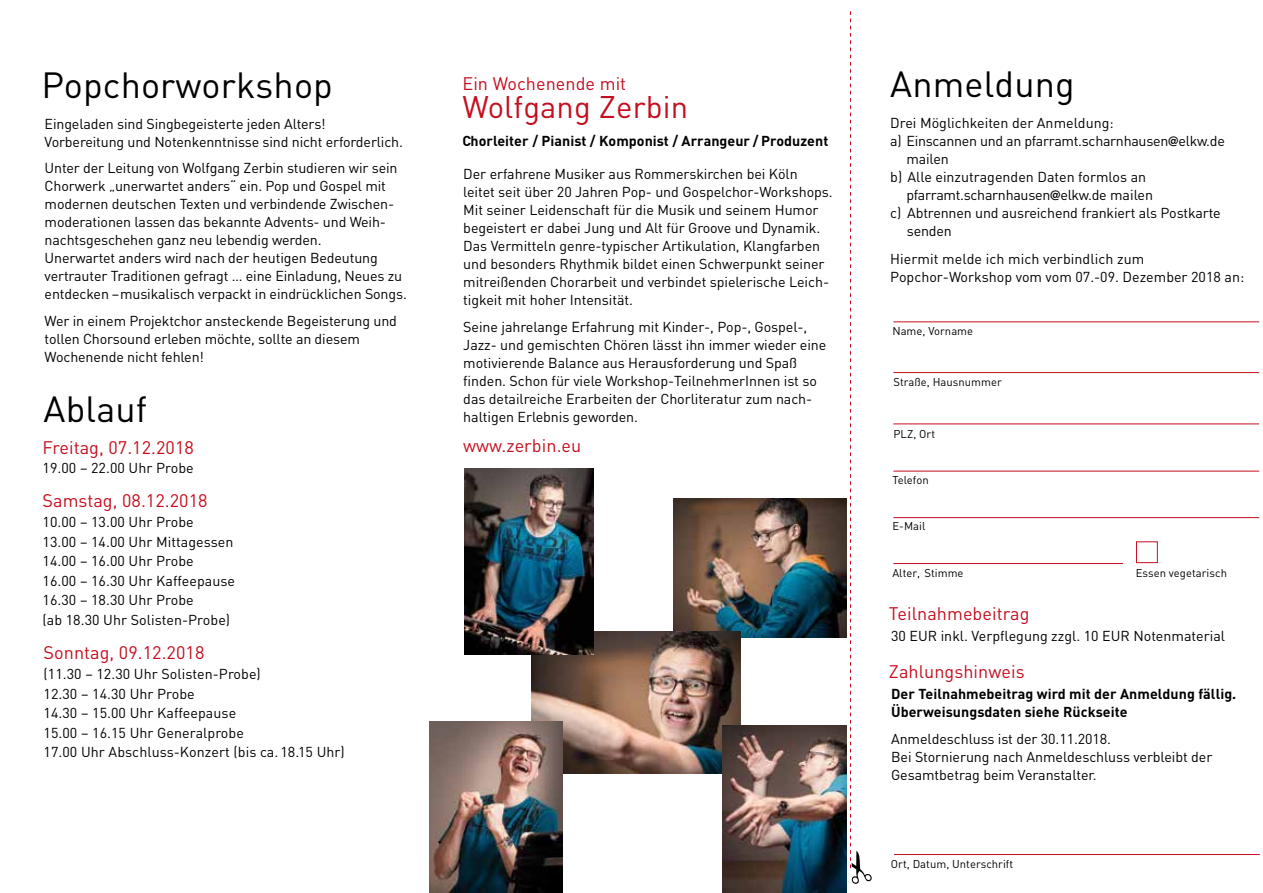
<style>
.page{position:relative;width:1263px;height:893px;background:#fff}
.page>*{position:absolute;margin:0;border:0;box-sizing:border-box;transform-origin:0 0}
.t1{font:36px "DIN";letter-spacing:.005em;color:#000}
.t2{font:30.9px "DIN";letter-spacing:.005em;color:#c50e1f}
.t3{font:18px "DIN";letter-spacing:.005em;color:#c50e1f}
.t4{font:14.25px/18px "DIN";letter-spacing:-.005em;color:#000}
.t5{font:700 14.25px/18px "DIN";letter-spacing:.005em;color:#000}
.t6{font:11.25px "DIN Regular Alternate";letter-spacing:.005em;color:#000}
.s1{font-family:"Avant Gar Goth Demi Cond"}
</style>
<div class="page">
<hr style="left:893px;top:321px;width:366px;height:1px;background:#c50e1f">
<hr style="left:893px;top:423px;width:366px;height:1px;background:#c50e1f">
<hr style="left:893px;top:372px;width:366px;height:1px;background:#c50e1f">
<hr style="left:893px;top:471px;width:366px;height:1px;background:#c50e1f">
<hr style="left:893px;top:517px;width:366px;height:1px;background:#c50e1f">
<hr style="left:893px;top:563px;width:230px;height:1px;background:#c50e1f">
<hr style="left:894px;top:854px;width:366px;height:1px;background:#c50e1f">
<img style="left:673px;top:498px;width:173px;height:139px">
<img style="left:531px;top:631px;width:209px;height:143px">
<img style="left:722px;top:726px;width:124px;height:167px">
<img style="left:464px;top:469px;width:129px;height:186px">
<img style="left:429px;top:722px;width:133px;height:171px">
<svg style="left:850px;top:11px;width:22px;height:873px"></svg>
<div style="left:1136px;top:541px;width:22px;height:22px;border:1px solid #c50e1f"></div>
<h1 class="t1" style="left:41px;top:62px;width:293px">Popchorworkshop</h1>
<h1 class="t1" style="left:890px;top:62px;width:186px">Anmeldung</h1>
<p class="t4" style="left:45px;top:114px;width:360px">Eingeladen sind Singbegeisterte jeden Alters!<br>Vorbereitung und Notenkenntnisse sind nicht erforderlich.</p>
<p class="t4" style="left:45px;top:159px;width:364px">Unter der Leitung von Wolfgang Zerbin studieren wir sein Chorwerk „unerwartet anders“ ein. Pop und Gospel mit modernen deutschen Texten und verbindende Zwischen&shy;moderationen lassen das bekannte Advents- und Weih&shy;nachtsgeschehen ganz neu lebendig werden.<br>Unerwartet anders wird nach der heutigen Bedeutung vertrauter Traditionen gefragt … eine Einladung, Neues zu entdecken – musikalisch verpackt in eindrücklichen Songs.</p>
<p class="t4" style="left:45px;top:311px;width:354px">Wer in einem Projektchor ansteckende Begeisterung und tollen Chorsound erleben möchte, sollte an diesem<br>Wochenende nicht fehlen!</p>
<p class="t3" style="left:462px;top:72px;width:165px">Ein Wochenende mit</p>
<h2 class="t2" style="left:462px;top:88px;width:227px">Wolfgang Zerbin</h2>
<p class="t4" style="left:890px;top:114px;width:225px">Drei Möglichkeiten der Anmeldung:</p>
<p class="t4" style="left:890px;top:132px;width:336px">a) Einscannen und an pfarramt.scharnhausen<span class="s1">@</span>elkw.de</p>
<p class="t4" style="left:906px;top:150px;width:44px">mailen</p>
<p class="t4" style="left:890px;top:168px;width:257px">b) Alle einzutragenden Daten formlos an</p>
<p class="t4" style="left:906px;top:186px;width:248px">pfarramt.scharnhausen<span class="s1">@</span>elkw.de mailen</p>
<p class="t4" style="left:890px;top:204px;width:332px">c) Abtrennen und ausreichend frankiert als Postkarte</p>
<p class="t4" style="left:907px;top:222px;width:47px">senden</p>
<p class="t4" style="left:890px;top:249px;width:355px">Hiermit melde ich mich verbindlich zum<br>Popchor-Workshop vom vom 07.-09. Dezember 2018 an:</p>
<p class="t5" style="left:462px;top:131px;width:367px">Chorleiter / Pianist / Komponist / Arrangeur / Produzent</p>
<p class="t4" style="left:463px;top:165px;width:371px">Der erfahrene Musiker aus Rommerskirchen bei Köln leitet seit über 20 Jahren Pop- und Gospelchor-Workshops.<br>Mit seiner Leidenschaft für die Musik und seinem Humor begeistert er dabei Jung und Alt für Groove und Dynamik.<br>Das Vermitteln genre-typischer Artikulation, Klangfarben und besonders Rhythmik bildet einen Schwerpunkt seiner mitreißenden Chorarbeit und verbindet spielerische Leich&shy;tigkeit mit hoher Intensität.</p>
<p class="t4" style="left:463px;top:317px;width:365px">Seine jahrelange Erfahrung mit Kinder-, Pop-, Gospel-, Jazz- und gemischten Chören lässt ihn immer wieder eine motivierende Balance aus Herausforderung und Spaß finden. Schon für viele Workshop-TeilnehmerInnen ist so das detailreiche Erarbeiten der Chorliteratur zum nach&shy;haltigen Erlebnis geworden.</p>
<p class="t6" style="left:892px;top:324px;width:82px">Name, Vorname</p>
<p class="t6" style="left:893px;top:375px;width:110px">Straße, Hausnummer</p>
<h1 class="t1" style="left:44px;top:386px;width:105px">Ablauf</h1>
<p class="t3" style="left:43px;top:436px;width:153px">Freitag, 07.12.2018</p>
<p class="t4" style="left:43px;top:459px;width:153px">19.00 – 22.00 Uhr Probe</p>
<p class="t3" style="left:43px;top:489px;width:167px">Samstag, 08.12.2018</p>
<p class="t4" style="left:43px;top:512px;width:194px;line-height:19.5px">10.00 – 13.00 Uhr Probe<br>13.00 – 14.00 Uhr Mittagessen<br>14.00 – 16.00 Uhr Probe<br>16.00 – 16.30 Uhr Kaffeepause<br>16.30 – 18.30 Uhr Probe<br>(ab 18.30 Uhr Solisten-Probe)</p>
<p class="t3" style="left:44px;top:641px;width:162px">Sonntag, 09.12.2018</p>
<p class="t4" style="left:44px;top:664px;width:303px;line-height:19.5px">(11.30 – 12.30 Uhr Solisten-Probe)<br>12.30 – 14.30 Uhr Probe<br>14.30 – 15.00 Uhr Kaffeepause<br>15.00 – 16.15 Uhr Generalprobe<br>17.00 Uhr Abschluss-Konzert (bis ca. 18.15 Uhr)</p>
<p class="t3" style="left:463px;top:434px;width:120px">www.zerbin.eu</p>
<p class="t6" style="left:893px;top:427px;width:43px">PLZ, Ort</p>
<p class="t6" style="left:892px;top:472px;width:38px">Telefon</p>
<p class="t6" style="left:892px;top:519px;width:35px">E-Mail</p>
<p class="t6" style="left:892px;top:566px;width:73px">Alter, Stimme</p>
<p class="t6" style="left:1136px;top:566px;width:93px">Essen vegetarisch</p>
<p class="t3" style="left:889px;top:602px;width:142px">Teilnahmebeitrag</p>
<p class="t4" style="left:891px;top:627px;width:335px">30 EUR inkl. Verpflegung zzgl. 10 EUR Notenmaterial</p>
<p class="t3" style="left:889px;top:660px;width:137px">Zahlungshinweis</p>
<p class="t5" style="left:891px;top:685px;width:347px">Der Teilnahmebeitrag wird mit der Anmeldung fällig.<br>Überweisungsdaten siehe Rückseite</p>
<p class="t4" style="left:891px;top:729px;width:323px">Anmeldeschluss ist der 30.11.2018.<br>Bei Stornierung nach Anmeldeschluss verbleibt der<br>Gesamtbetrag beim Veranstalter.</p>
<p class="t6" style="left:891px;top:857px;width:124px">Ort, Datum, Unterschrift</p>
</div>
